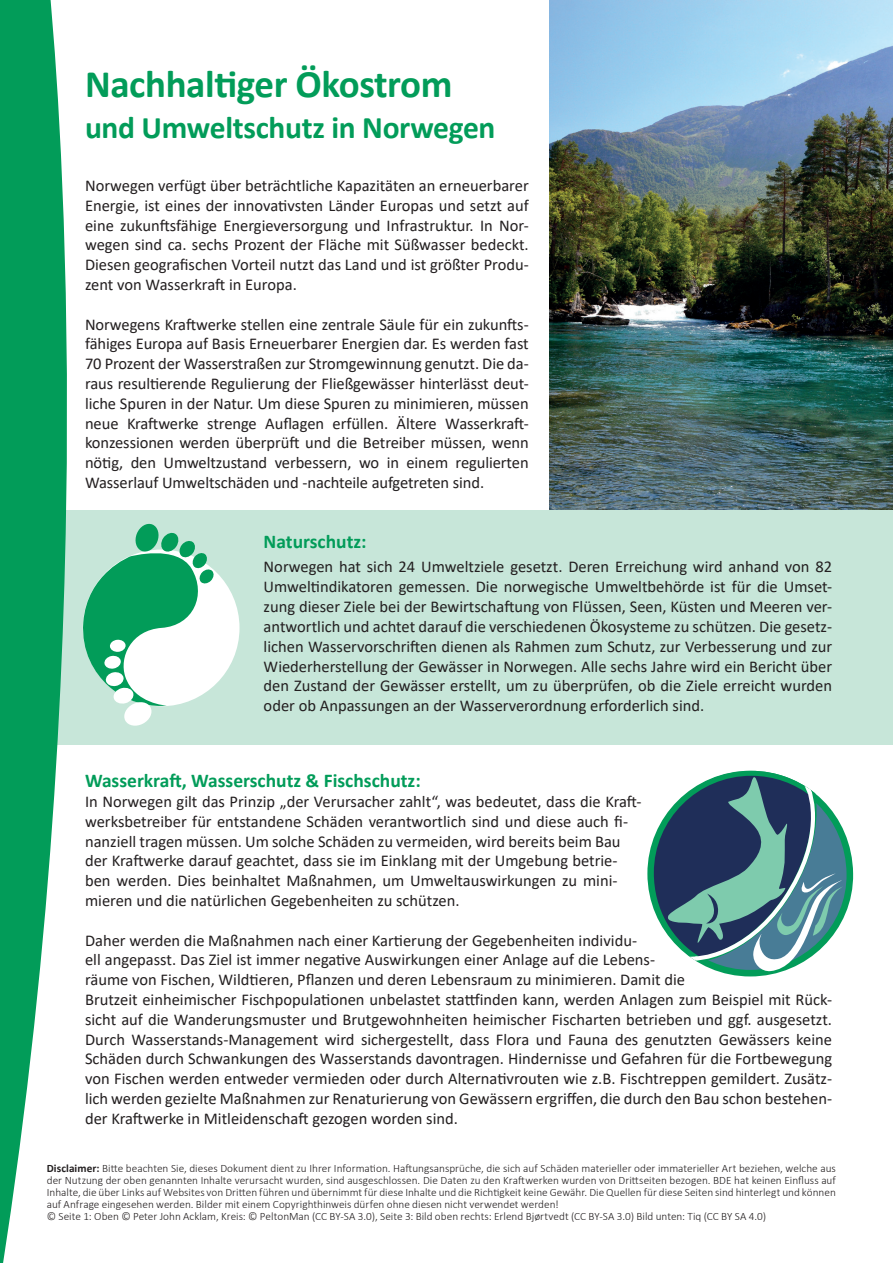
<style>
.page{position:relative;width:893px;height:1263px;background:#fff}
.page>*{position:absolute;margin:0;border:0;box-sizing:border-box;transform-origin:0 0}
.t1{font:700 39px "Calibri";letter-spacing:-.01em;color:#029c59}
.t2{font:700 31.5px "Calibri";letter-spacing:-.01em;color:#029c59}
.t3{font:700 19.5px "Calibri";color:#029c59}
.t4{font:16.5px/19.8px "Calibri";color:#231f20;text-align:justify}
.t5{font:300 11.25px/12px "Calibri";color:#231f20}
.s1{font-weight:700}
</style>
<div class="page">
<div style="left:0;top:510px;width:893px;height:234px;background:#c7e6d9"></div>
<svg style="left:724px;top:854px;width:130px;height:123px"></svg>
<svg style="left:647px;top:770px;width:204px;height:203px"></svg>
<div style="left:83px;top:549px;width:156px;height:157px;background:#fff;border-radius:50%"></div>
<svg style="left:107px;top:523px;width:107px;height:203px"></svg>
<img style="left:549px;top:0;width:344px;height:510px">
<svg style="left:0;top:0;width:107px;height:1263px"></svg>
<h1 class="t1" style="left:85px;top:57px;width:369px">Nachhaltiger Ökostrom</h1>
<h2 class="t2" style="left:85px;top:105px;width:412px">und Umweltschutz in Norwegen</h2>
<p class="t4" style="left:85px;top:175px;width:445px">Norwegen verfügt über beträchtliche Kapazitäten an erneuerbarer Energie, ist eines der innovativsten Länder Europas und setzt auf eine zukunftsfähige Energieversorgung und Infrastruktur. In Nor&shy;wegen sind ca. sechs Prozent der Fläche mit Süßwasser bedeckt.<br>Diesen geografischen Vorteil nutzt das Land und ist größter Produ&shy;zent von Wasserkraft in Europa.</p>
<p class="t4" style="left:85px;top:314px;width:445px">Norwegens Kraftwerke stellen eine zentrale Säule für ein zukunfts&shy;fähiges Europa auf Basis Erneuerbarer Energien dar. Es werden fast 70 Prozent der Wasserstraßen zur Stromgewinnung genutzt. Die da&shy;raus resultierende Regulierung der Fließgewässer hinterlässt deut&shy;liche Spuren in der Natur. Um diese Spuren zu minimieren, müssen neue Kraftwerke strenge Auflagen erfüllen. Ältere Wasserkraft&shy;konzessionen werden überprüft und die Betreiber müssen, wenn nötig, den Umweltzustand verbessern, wo in einem regulierten Wasserlauf Umweltschäden und -nachteile aufgetreten sind.</p>
<p class="t3" style="left:264px;top:528px;width:104px">Naturschutz:</p>
<p class="t4" style="left:264px;top:557px;width:570px">Norwegen hat sich 24 Umweltziele gesetzt. Deren Erreichung wird anhand von 82<br>Umweltindikatoren gemessen. Die norwegische Umweltbehörde ist für die Umset&shy;zung dieser Ziele bei der Bewirtschaftung von Flüssen, Seen, Küsten und Meeren ver&shy;antwortlich und achtet darauf die verschiedenen Ökosysteme zu schützen. Die gesetz&shy;lichen Wasservorschriften dienen als Rahmen zum Schutz, zur Verbesserung und zur Wiederherstellung der Gewässer in Norwegen. Alle sechs Jahre wird ein Bericht über den Zustand der Gewässer erstellt, um zu überprüfen, ob die Ziele erreicht wurden oder ob Anpassungen an der Wasserverordnung erforderlich sind.</p>
<p class="t3" style="left:85px;top:767px;width:337px">Wasserkraft, Wasserschutz &amp; Fischschutz:</p>
<p class="t4" style="left:85px;top:791px;width:558px;text-align:left">In Norwegen gilt das Prinzip „der Verursacher zahlt“, was bedeutet, dass die Kraft&shy;werksbetreiber für entstandene Schäden verantwortlich sind und diese auch fi&shy;nanziell tragen müssen. Um solche Schäden zu vermeiden, wird bereits beim Bau der Kraftwerke darauf geachtet, dass sie im Einklang mit der Umgebung betrie&shy;ben werden. Dies beinhaltet Maßnahmen, um Umweltauswirkungen zu mini&shy;mieren und die natürlichen Gegebenheiten zu schützen.</p>
<p class="t4" style="left:85px;top:930px;width:749px;text-align:left">Daher werden die Maßnahmen nach einer Kartierung der Gegebenheiten individu-<br>ell angepasst. Das Ziel ist immer negative Auswirkungen einer Anlage auf die Lebens-<br>räume von Fischen, Wildtieren, Pflanzen und deren Lebensraum zu minimieren. Damit die<br>Brutzeit einheimischer Fischpopulationen unbelastet stattfinden kann, werden Anlagen zum Beispiel mit Rück&shy;sicht auf die Wanderungsmuster und Brutgewohnheiten heimischer Fischarten betrieben und ggf. ausgesetzt.<br>Durch Wasserstands-Management wird sichergestellt, dass Flora und Fauna des genutzten Gewässers keine Schäden durch Schwankungen des Wasserstands davontragen. Hindernisse und Gefahren für die Fortbewegung von Fischen werden entweder vermieden oder durch Alternativrouten wie z.B. Fischtreppen gemildert. Zusätz&shy;lich werden gezielte Maßnahmen zur Renaturierung von Gewässern ergriffen, die durch den Bau schon bestehen&shy;der Kraftwerke in Mitleidenschaft gezogen worden sind.</p>
<p class="t5" style="left:47px;top:1162px;width:791px"><span class="s1">Disclaimer:</span> Bitte beachten Sie, dieses Dokument dient zu Ihrer Information. Haftungsansprüche, die sich auf Schäden materieller oder immaterieller Art beziehen, welche aus der Nutzung der oben genannten Inhalte verursacht wurden, sind ausgeschlossen. Die Daten zu den Kraftwerken wurden von Drittseiten bezogen. BDE hat keinen Einfluss auf Inhalte, die über Links auf Websites von Dritten führen und übernimmt für diese Inhalte und die Richtigkeit keine Gewähr. Die Quellen für diese Seiten sind hinterlegt und können auf Anfrage eingesehen werden. Bilder mit einem Copyrighthinweis dürfen ohne diesen nicht verwendet werden!<br>© Seite 1: Oben © Peter John Acklam, Kreis: © PeltonMan (CC BY-SA 3.0), Seite 3: Bild oben rechts: Erlend Bjørtvedt (CC BY-SA 3.0) Bild unten: Tiq (CC BY SA 4.0)</p>
</div>
